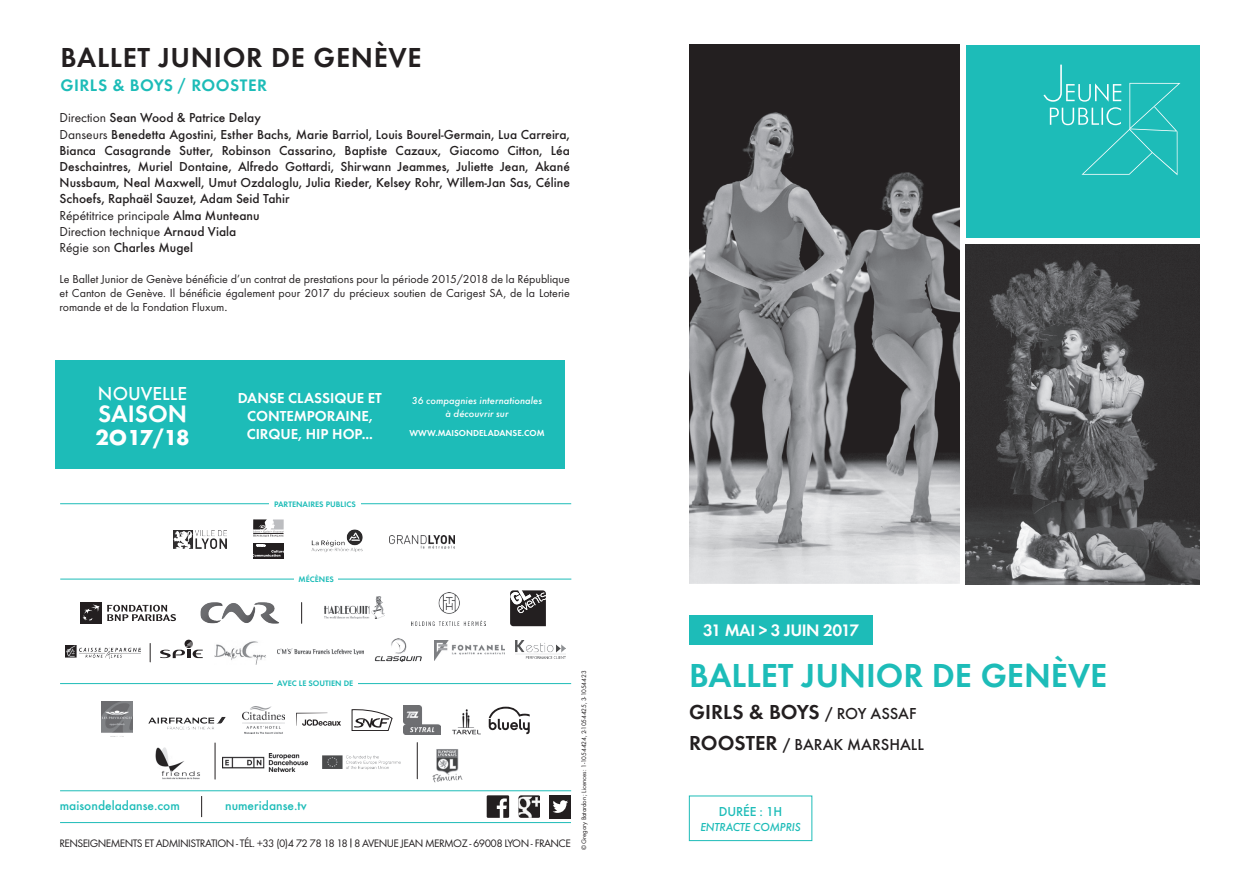
<style>
.page{position:relative;width:1259px;height:893px;background:#fff}
.page>*{position:absolute;margin:0;border:0;box-sizing:border-box;transform-origin:0 0}
.Nom_spectacle{font:600 34.5px "Futura T";color:#1dbcb8}
.Texte_Crédits{font:600 28.5px "Futura T";letter-spacing:.025em;color:#231f20}
.TEXTE_SPECTACLE{font:600 24.75px "Futura T";color:#fff}
.TEXTE_SPECTACLE-2{font:700 22.5px "Futura T";letter-spacing:-.025em;color:#fff}
.Nom_spectacle-2{font:600 21px "Futura T";color:#231f20}
.TEXTE_SPECTACLE-3{font:500 19.5px "Futura T";color:#fff}
.CHAP{font:600 17.25px "Futura T";letter-spacing:.025em;color:#1dbcb8}
.t1{font:600 17.25px "Futura T";letter-spacing:-.025em;color:#fff}
.Nom_spectacle-3{font:500 16.5px "Futura T";color:#231f20}
.t2{font:600 15px "Futura T";color:#fff}
.Texte_Crédits-2{font:500 13.5px/16.2px "Futura T";color:#231f20;text-align:justify}
.Texte_Crédits-3{font:13.5px "Futura T";color:#231f20}
.Minute-titre{font:500 13.5px "Futura T";color:#1dbcb8}
.Texte_Crédits-4{font:12px/14.4px "Futura T";color:#231f20;text-align:justify}
.Minute-titre-2{font:italic 500 12px "Futura T";letter-spacing:-.01em;color:#1dbcb8}
.t3{font:11.25px "Futura T";letter-spacing:-.05em;color:#231f20}
.t4{font:italic 500 10.5px "Futura T";color:#fff}
.t5{font:600 9px "Futura T";color:#fff}
.t6{font:600 8.25px "Futura T";color:#1dbcb8}
.GÉNÉRIQUE{font:6.75px "Futura T";letter-spacing:-.02em;color:#231f20}
.s1{font-weight:400}
.s2{font-weight:500}
.s3{font-size:13.5px}
.s4{font-weight:500;font-size:16.5px}
.s5{font-weight:600;font-size:21px}
</style>
<div class="page">
<div style="left:689px;top:796px;width:123px;height:45px;border:1px solid #1dbcb8"></div>
<div style="left:689px;top:615px;width:184px;height:30px;background:#1dbcb8"></div>
<img style="left:689px;top:45px;width:270px;height:538px">
<div style="left:965px;top:45px;width:234px;height:193px;background:#1dbcb8"></div>
<img style="left:965px;top:244px;width:234px;height:340px">
<svg style="left:1043px;top:65px;width:137px;height:110px"></svg>
<hr style="left:60px;top:822px;width:511px;height:1px;background:#1dbcb8">
<svg style="left:201px;top:796px;width:1px;height:21px"></svg>
<hr style="left:60px;top:790px;width:511px;height:1px;background:#1dbcb8">
<svg style="left:487px;top:795px;width:22px;height:23px"></svg>
<svg style="left:518px;top:795px;width:22px;height:23px"></svg>
<div style="left:549px;top:795px;width:21px;height:23px;background:#231f20"></div>
<svg style="left:553px;top:800px;width:15px;height:13px"></svg>
<hr style="left:60px;top:503px;width:511px;height:1px;background:#1dbcb8">
<svg style="left:489px;top:707px;width:41px;height:27px"></svg>
<img style="left:148px;top:717px;width:78px;height:13px">
<img style="left:102px;top:702px;width:30px;height:31px">
<svg style="left:352px;top:709px;width:40px;height:22px"></svg>
<img style="left:243px;top:707px;width:41px;height:26px">
<img style="left:404px;top:706px;width:36px;height:28px">
<svg style="left:296px;top:713px;width:45px;height:13px"></svg>
<img style="left:452px;top:709px;width:29px;height:26px">
<img style="left:322px;top:755px;width:79px;height:15px">
<img style="left:222px;top:753px;width:86px;height:19px">
<img style="left:155px;top:747px;width:45px;height:32px">
<hr style="left:215px;top:743px;width:1px;height:36px;background:#231f20">
<img style="left:432px;top:749px;width:31px;height:34px">
<hr style="left:417px;top:743px;width:1px;height:36px;background:#231f20">
<div style="left:270px;top:496px;width:91px;height:16px;background:#fff"></div>
<img style="left:311px;top:529px;width:51px;height:24px">
<svg style="left:253px;top:519px;width:31px;height:18px"></svg>
<svg style="left:253px;top:543px;width:31px;height:16px"></svg>
<svg style="left:253px;top:545px;width:31px;height:12px"></svg>
<img style="left:174px;top:531px;width:53px;height:17px">
<img style="left:390px;top:535px;width:64px;height:14px">
<img style="left:411px;top:592px;width:74px;height:33px">
<img style="left:324px;top:597px;width:61px;height:21px">
<svg style="left:301px;top:602px;width:1px;height:21px"></svg>
<div style="left:80px;top:602px;width:22px;height:22px;background:#231f20"></div>
<svg style="left:83px;top:605px;width:17px;height:16px"></svg>
<svg style="left:107px;top:605px;width:69px;height:16px"></svg>
<img style="left:201px;top:602px;width:78px;height:22px">
<hr style="left:60px;top:579px;width:511px;height:1px;background:#1dbcb8">
<div style="left:294px;top:571px;width:44px;height:15px;background:#fff"></div>
<hr style="left:60px;top:683px;width:511px;height:1px;background:#1dbcb8">
<div style="left:273px;top:676px;width:84px;height:15px;background:#fff"></div>
<svg style="left:510px;top:590px;width:36px;height:36px"></svg>
<img style="left:66px;top:646px;width:74px;height:13px">
<svg style="left:160px;top:640px;width:43px;height:18px"></svg>
<img style="left:277px;top:649px;width:87px;height:6px">
<img style="left:214px;top:641px;width:52px;height:23px">
<img style="left:374px;top:639px;width:48px;height:23px">
<svg style="left:150px;top:643px;width:1px;height:19px"></svg>
<img style="left:434px;top:640px;width:71px;height:20px">
<img style="left:515px;top:641px;width:51px;height:18px">
<div style="left:55px;top:360px;width:509px;height:108px;background:#1dbcb8"></div>
<p class="Texte_Crédits" style="left:61px;top:40px;width:363px">BALLET JUNIOR DE GENÈVE</p>
<p class="CHAP" style="left:61px;top:75px;width:208px">GIRLS &amp; BOYS / ROOSTER</p>
<p class="Texte_Crédits-2" style="left:60px;top:110px;width:203px"><span class="s1">Direction</span> Sean Wood &amp; Patrice Delay</p>
<p class="Texte_Crédits-2" style="left:60px;top:126px;width:512px"><span class="s1">Danseurs</span> Benedetta Agostini, Esther Bachs, Marie Barriol, Louis Bourel-Germain, Lua Carreira, Bianca Casagrande Sutter, Robinson Cassarino, Baptiste Cazaux, Giacomo Citton, Léa Deschaintres, Muriel Dontaine, Alfredo Gottardi, Shirwann Jeammes, Juliette Jean, Akané Nussbaum, Neal Maxwell, Umut Ozdaloglu, Julia Rieder, Kelsey Rohr, Willem-Jan Sas, Céline Schoefs, Raphaël Sauzet, Adam Seid Tahir</p>
<p class="Texte_Crédits-3" style="left:60px;top:207px;width:202px">Répétitrice principale <span class="s2">Alma Munteanu</span></p>
<p class="Texte_Crédits-3" style="left:60px;top:223px;width:178px">Direction technique <span class="s2">Arnaud Viala</span></p>
<p class="Texte_Crédits-2" style="left:60px;top:239px;width:135px"><span class="s1">Régie son</span> Charles Mugel</p>
<p class="Texte_Crédits-4" style="left:60px;top:271px;width:512px">Le Ballet Junior de Genève bénéficie d’un contrat de prestations pour la période 2015/2018 de la République et Canton de Genève. Il bénéficie également pour 2017 du précieux soutien de Carigest SA, de la Loterie romande et de la Fondation Fluxum<span class="s3">.</span></p>
<p class="TEXTE_SPECTACLE-3" style="left:98px;top:382px;width:91px">NOUVELLE</p>
<p class="TEXTE_SPECTACLE" style="left:98px;top:399px;width:90px">SAISON</p>
<p class="TEXTE_SPECTACLE-2" style="left:95px;top:424px;width:96px">2O17/18</p>
<p class="t2" style="left:238px;top:389px;width:146px">DANSE CLASSIQUE ET</p>
<p class="t2" style="left:247px;top:407px;width:127px">CONTEMPORAINE,</p>
<p class="t2" style="left:247px;top:425px;width:128px">CIRQUE, HIP HOP...</p>
<p class="t6" style="left:274px;top:499px;width:83px">PARTENAIRES PUBLICS</p>
<p class="t6" style="left:299px;top:574px;width:37px">MÉCÈNES</p>
<p class="t4" style="left:412px;top:394px;width:132px">36 compagnies internationales</p>
<p class="t4" style="left:445px;top:407px;width:65px">à découvrir sur</p>
<p class="t5" style="left:409px;top:428px;width:136px">WWW.MAISONDELADANSE.COM</p>
<p class="t6" style="left:277px;top:679px;width:78px">AVEC LE SOUTIEN DE</p>
<p class="Minute-titre" style="left:60px;top:798px;width:122px">maisondeladanse.com</p>
<p class="Minute-titre" style="left:225px;top:798px;width:83px">numeridanse.tv</p>
<p class="t3" style="left:59px;top:837px;width:513px">RENSEIGNEMENTS ET ADMINISTRATION - TÉL. +33 (0)4 72 78 18 18 8 AVENUE JEAN MERMOZ - 69008 LYON - FRANCE</p>
<p class="GÉNÉRIQUE" style="left:580px;top:850px;width:181px;rotate:-90deg">© Gregory Batardon ; Licences : 1-1054424, 2-1054425, 3-1054423</p>
<p class="t1" style="left:703px;top:620px;width:157px">31 MAI &gt; 3 JUIN 2017</p>
<p class="Nom_spectacle" style="left:689px;top:655px;width:420px">BALLET JUNIOR DE GENÈVE</p>
<p class="Nom_spectacle-2" style="left:689px;top:699px;width:229px">GIRLS &amp; BOYS <span class="s4">/ ROY ASSAF</span></p>
<p class="Nom_spectacle-3" style="left:689px;top:735px;width:236px"><span class="s5">ROOSTER</span> / BARAK MARSHALL</p>
<p class="Minute-titre" style="left:719px;top:804px;width:65px">DURÉE : 1H</p>
<p class="Minute-titre-2" style="left:700px;top:820px;width:102px">ENTRACTE COMPRIS</p>
</div>
